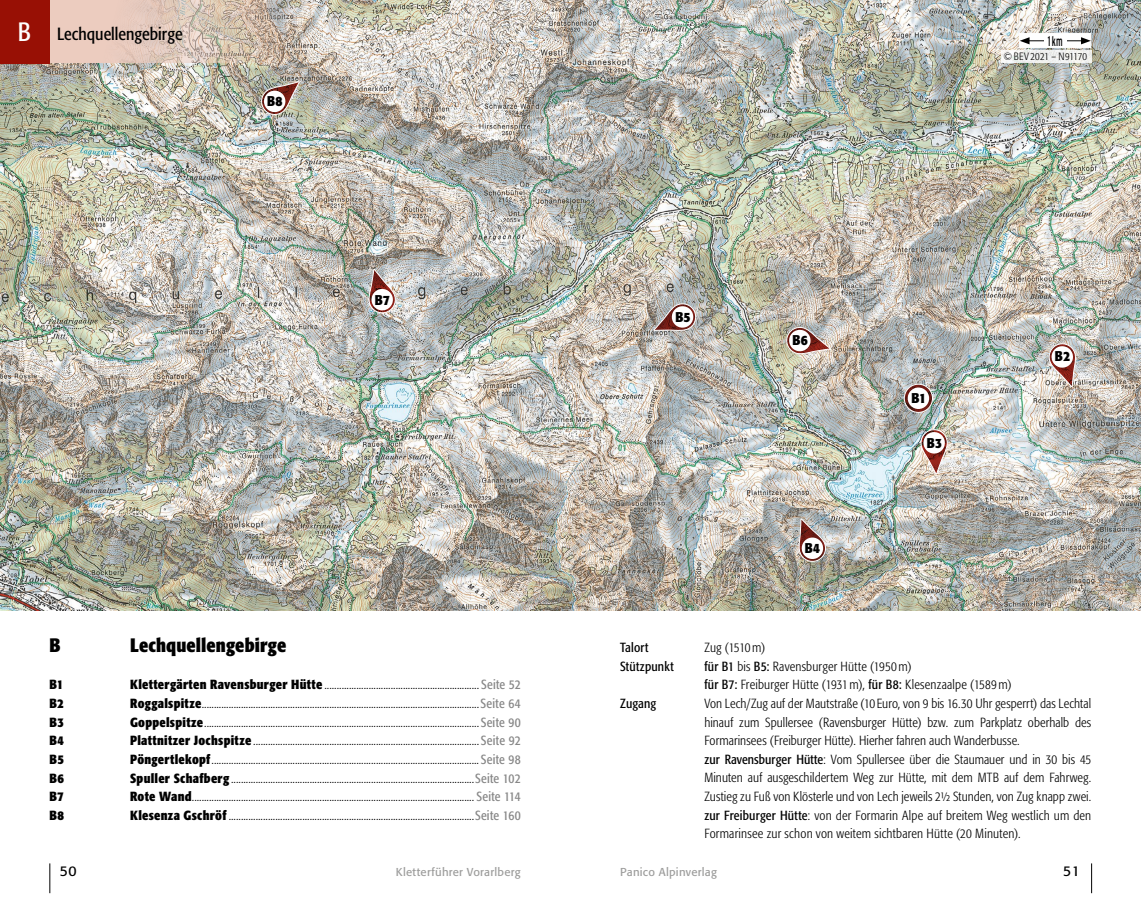
<style>
.page{position:relative;width:1141px;height:918px;background:#fff}
.page>*{position:absolute;margin:0;border:0;box-sizing:border-box;transform-origin:0 0}
.t1{font:700 condensed 19.25px "Formata";letter-spacing:.005em;color:#000}
.t2{font:condensed 17.5px "Formata";color:#000}
.t3{font:700 condensed 14px "Formata";letter-spacing:.01em;color:#000}
.t4{font:14px "Formata";color:#000}
.t5{font:condensed 14px "Interstate";color:#000;scale:.71 1}
.t6{font:300 condensed 13.12px/18.6px "Formata";letter-spacing:.01em;color:#000}
.t7{font:condensed 13.12px "Formata";letter-spacing:.015em;color:#000}
.t8{font:700 condensed 13.12px "Formata";letter-spacing:.01em;color:#000}
.t9{font:11.38px "Formata";letter-spacing:.02em;color:#9d9d9c}
.t10{font:300 condensed 10.5px "Formata";letter-spacing:.02em;color:#000}
.s1{font-size:26.25px;color:#fff}
.s2{font-weight:700}
.s3{font-weight:400;color:#878787}
.s4{font-weight:400}
</style>
<div class="page">
<img style="left:427px;top:0;width:714px;height:144px">
<img style="left:446px;top:117px;width:695px;height:494px">
<img style="left:0;top:144px;width:446px;height:467px">
<img style="left:0;top:0;width:427px;height:158px">
<svg style="left:904px;top:384px;width:28px;height:28px"></svg>
<div style="left:904px;top:384px;width:29px;height:29px;border:1px solid #fff;border-radius:50%"></div>
<div style="left:908px;top:387px;width:21px;height:22px;background:#fff;border-radius:50%"></div>
<svg style="left:1048px;top:342px;width:28px;height:45px"></svg>
<svg style="left:798px;top:518px;width:29px;height:45px"></svg>
<svg style="left:653px;top:302px;width:44px;height:29px"></svg>
<svg style="left:368px;top:268px;width:29px;height:46px"></svg>
<svg style="left:921px;top:429px;width:26px;height:46px"></svg>
<div style="left:923px;top:432px;width:22px;height:22px;background:#fff;border-radius:50%"></div>
<svg style="left:784px;top:325px;width:47px;height:30px"></svg>
<svg style="left:260px;top:81px;width:40px;height:35px"></svg>
<div style="left:1019px;top:33px;width:72px;height:15px;background:#fff"></div>
<hr style="left:1027px;top:40px;width:57px;height:1px;background:#000">
<svg style="left:1020px;top:37px;width:10px;height:7px"></svg>
<svg style="left:1081px;top:37px;width:10px;height:7px"></svg>
<div style="left:1044px;top:34px;width:22px;height:12px;background:#fff"></div>
<svg style="left:1001px;top:50px;width:90px;height:13px"></svg>
<svg style="left:50px;top:0;width:343px;height:63px;background:#d5c3b6"></svg>
<div style="left:0;top:0;width:50px;height:63px;background:#981005"></div>
<hr style="left:1091px;top:863px;width:1px;height:30px;background:#000">
<hr style="left:49px;top:863px;width:1px;height:30px;background:#000">
<h2 class="t2" style="left:18px;top:24px;width:166px"><span class="s1">B</span> Lechquellengebirge</h2>
<p class="t3" style="left:267px;top:93px;width:17px">B8</p>
<p class="t3" style="left:375px;top:291px;width:17px">B7</p>
<h1 class="t1" style="left:50px;top:633px;width:13px">B</h1>
<h1 class="t1" style="left:130px;top:633px;width:158px">Lechquellengebirge</h1>
<p class="t8" style="left:50px;top:676px;width:15px">B1</p>
<p class="t6" style="left:130px;top:676px;width:392px"><span class="s2">Klettergärten Ravensburger Hütte</span> ............................................................... <span class="s3">Seite 52</span></p>
<p class="t8" style="left:50px;top:695px;width:16px">B2</p>
<p class="t6" style="left:130px;top:694px;width:392px"><span class="s2">Roggalspitze</span>................................................................................................................. <span class="s3">Seite 64</span></p>
<p class="t8" style="left:50px;top:714px;width:16px">B3</p>
<p class="t6" style="left:130px;top:713px;width:392px"><span class="s2">Goppelspitze</span>................................................................................................................ <span class="s3">Seite 90</span></p>
<p class="t8" style="left:50px;top:732px;width:16px">B4</p>
<p class="t6" style="left:130px;top:731px;width:392px"><span class="s2">Plattnitzer Jochspitze</span> ............................................................................................ <span class="s3">Seite 92</span></p>
<p class="t8" style="left:50px;top:751px;width:16px">B5</p>
<p class="t6" style="left:130px;top:750px;width:392px"><span class="s2">Pöngertlekopf</span>............................................................................................................. <span class="s3">Seite 98</span></p>
<p class="t8" style="left:50px;top:769px;width:16px">B6</p>
<p class="t6" style="left:130px;top:769px;width:392px"><span class="s2">Spuller Schafberg</span> ...................................................................................................<span class="s3">Seite 102</span></p>
<p class="t8" style="left:50px;top:788px;width:16px">B7</p>
<p class="t6" style="left:130px;top:787px;width:392px"><span class="s2">Rote Wand</span>................................................................................................................... <span class="s3">Seite 114</span></p>
<p class="t8" style="left:50px;top:807px;width:16px">B8</p>
<p class="t6" style="left:130px;top:806px;width:392px"><span class="s2">Klesenza Gschröf</span> ....................................................................................................<span class="s3">Seite 160</span></p>
<p class="t3" style="left:675px;top:308px;width:17px">B5</p>
<p class="t5" style="left:1048px;top:33px;width:22px">1 km</p>
<p class="t10" style="left:1004px;top:50px;width:85px">©BEV 2021 – N91170</p>
<p class="t3" style="left:792px;top:331px;width:17px">B6</p>
<p class="t3" style="left:805px;top:539px;width:17px">B4</p>
<p class="t3" style="left:911px;top:389px;width:16px">B1</p>
<p class="t3" style="left:927px;top:434px;width:17px">B3</p>
<p class="t3" style="left:1055px;top:348px;width:17px">B2</p>
<p class="t7" style="left:620px;top:640px;width:30px">Talort</p>
<p class="t6" style="left:704px;top:638px;width:62px">Zug (1510m)</p>
<p class="t7" style="left:620px;top:658px;width:55px">Stützpunkt</p>
<p class="t6" style="left:704px;top:657px;width:309px"><span class="s4">für B1</span> bis <span class="s4">B5:</span> Ravensburger Hütte (1950m)<br><span class="s4">für B7:</span> Freiburger Hütte (1931m), <span class="s4">für B8:</span> Klesenzaalpe (1589m)</p>
<p class="t7" style="left:620px;top:696px;width:38px">Zugang</p>
<p class="t6" style="left:704px;top:694px;width:388px">Von Lech/Zug auf der Mautstraße (10Euro, von 9 bis 16.30 Uhr gesperrt) das Lechtal hinauf zum Spullersee (Ravensburger Hütte) bzw. zum Parkplatz oberhalb des Formarinsees (Freiburger Hütte). Hierher fahren auch Wanderbusse.<br><span class="s4">zur Ravensburger Hütte</span>: Vom Spullersee über die Staumauer und in 30 bis 45<br>Minuten auf ausgeschildertem Weg zur Hütte, mit dem MTB auf dem Fahrweg.<br>Zustieg zu Fuß von Klösterle und von Lech jeweils 2½ Stunden, von Zug knapp zwei. <span class="s4">zur Freiburger Hütte</span>: von der Formarin Alpe auf breitem Weg westlich um den Formarinsee zur schon von weitem sichtbaren Hütte (20 Minuten).</p>
<p class="t4" style="left:60px;top:862px;width:18px">50</p>
<p class="t9" style="left:396px;top:864px;width:127px">Kletterführer Vorarlberg</p>
<p class="t9" style="left:620px;top:864px;width:98px">Panico Alpinverlag</p>
<p class="t4" style="left:1063px;top:862px;width:18px">51</p>
</div>
